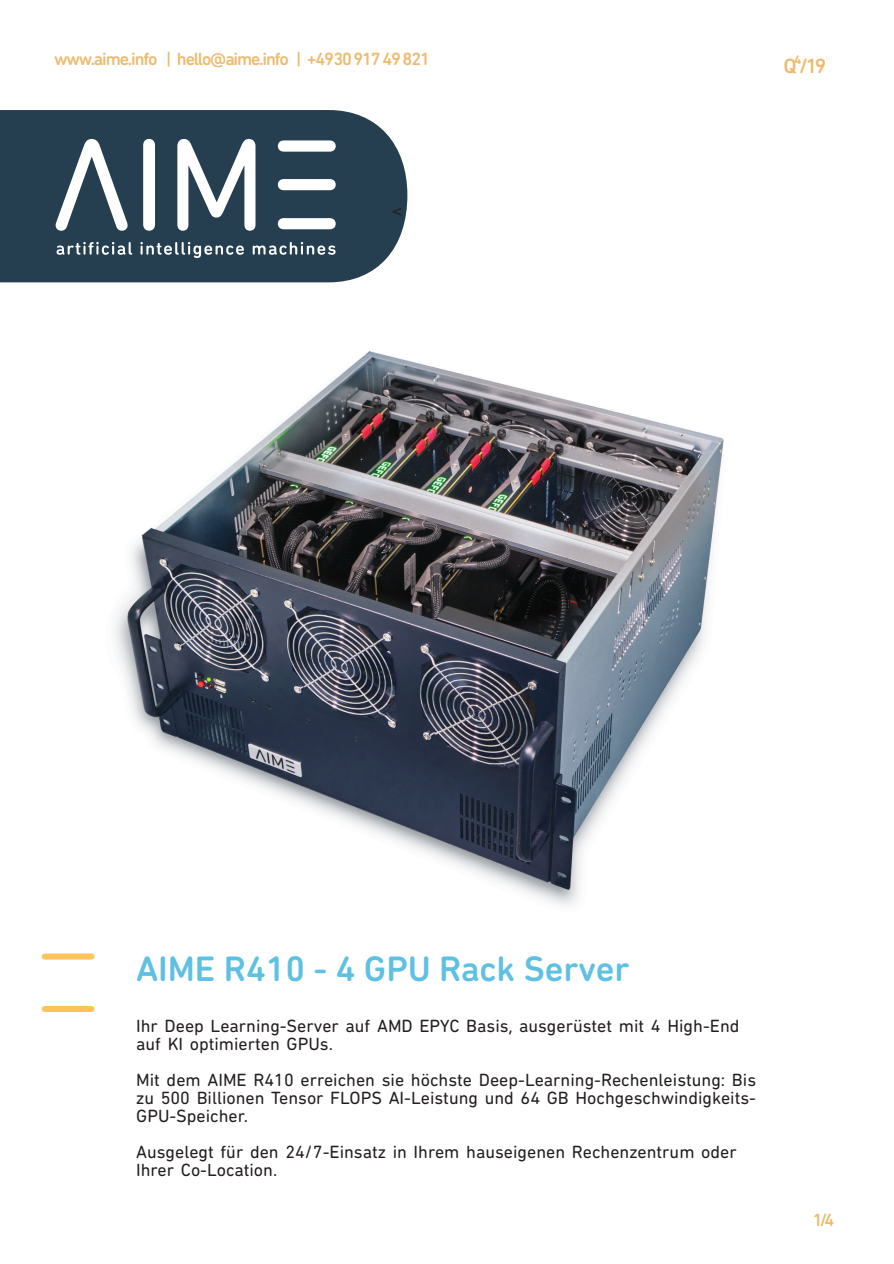
<style>
.page{position:relative;width:894px;height:1264px;background:#fff}
.page>*{position:absolute;margin:0;border:0;box-sizing:border-box;transform-origin:0 0}
.t1{font:500 36px "DIN Next Rounded LT Pro";letter-spacing:-.005em;color:#5fc1e2}
.t2{font:500 21px "DIN Next Rounded LT Pro";color:#ecbb6e}
.t3{font:18px/18px "DIN Next Rounded LT Pro";color:#231f20}
.t4{font:500 18px "DIN Next Rounded LT Pro";letter-spacing:-.065em;color:#ecbb6e}
</style>
<div class="page">
<img style="left:81px;top:282px;width:643px;height:623px">
<div style="left:45px;top:953px;width:46px;height:6px;background:#fec459"></div>
<div style="left:45px;top:1005px;width:46px;height:6px;background:#fec459"></div>
<div style="left:0;top:110px;width:407px;height:172px;background:#263f50"></div>
<svg style="left:57px;top:242px;width:278px;height:16px;background:#5a6d7a"></svg>
<svg style="left:56px;top:139px;width:71px;height:92px"></svg>
<svg style="left:143px;top:139px;width:12px;height:92px"></svg>
<svg style="left:177px;top:139px;width:78px;height:92px"></svg>
<div style="left:278px;top:140px;width:57px;height:12px;background:#fff;border-radius:6px"></div>
<div style="left:278px;top:218px;width:57px;height:11px;background:#fff;border-radius:6px"></div>
<div style="left:278px;top:179px;width:57px;height:11px;background:#fff;border-radius:6px"></div>
<svg style="left:392px;top:208px;width:9px;height:8px"></svg>
<p class="t4" style="left:54px;top:52px;width:377px">www.aime.info | hello@aime.info | +4930917 49821</p>
<p class="t2" style="left:783px;top:58px;width:44px">Q⁴/19</p>
<h1 class="t1" style="left:136px;top:953px;width:494px">AIME R410 - 4 GPU Rack Server</h1>
<p class="t3" style="left:136px;top:1018px;width:604px">Ihr Deep Learning-Server auf AMD EPYC Basis, ausgerüstet mit 4 High-End auf KI optimierten GPUs.</p>
<p class="t3" style="left:136px;top:1072px;width:621px;text-align:justify">Mit dem AIME R410 erreichen sie höchste Deep-Learning-Rechenleistung: Bis zu 500 Billionen Tensor FLOPS AI-Leistung und 64 GB Hochgeschwindigkeits-GPU-Speicher.</p>
<p class="t3" style="left:136px;top:1144px;width:602px">Ausgelegt für den 24/7-Einsatz in Ihrem hauseigenen Rechenzentrum oder<br>Ihrer Co-Location.</p>
<p class="t4" style="left:812px;top:1212px;width:23px">1/4</p>
</div>
